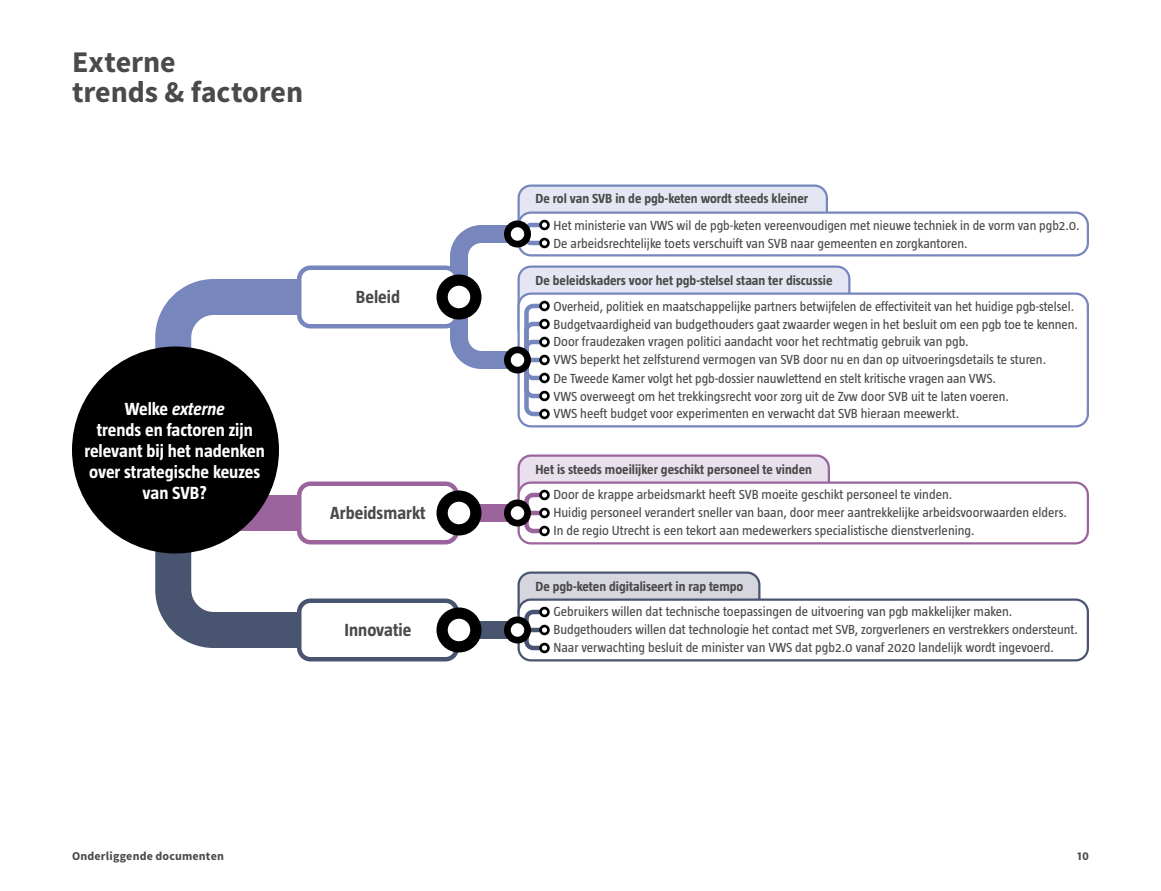
<style>
.page{position:relative;width:1161px;height:891px;background:#fff}
.page>*{position:absolute;margin:0;border:0;box-sizing:border-box;transform-origin:0 0}
.KopH1_20_20{font:700 30px/30px "Source Sans Pro";color:#4a4a49}
.t1{font:700 18px/21px "Taz";color:#fff;text-align:center}
.t2{font:700 18px "Taz";color:#4a4a49}
.t3{font:13.5px/18px "Taz";color:#4a4a49}
.t4{font:700 12px "Source Sans Pro";letter-spacing:.015em;color:#4a4a49}
.s1{font-style:italic}
.s2{font-weight:700}
</style>
<div class="page">
<div style="left:458px;top:621px;width:60px;height:18px;background:#495570"></div>
<svg style="left:155px;top:265px;width:286px;height:107px"></svg>
<svg style="left:155px;top:552px;width:317px;height:105px"></svg>
<div style="left:458px;top:504px;width:60px;height:18px;background:#9b649d"></div>
<svg style="left:226px;top:380px;width:228px;height:161px"></svg>
<div style="left:519px;top:186px;width:308px;height:47px;background:#e4e6f3;border-radius:12px"></div>
<div style="left:518px;top:184px;width:310px;height:50px;border:2px solid #7787bd;border-radius:12px"></div>
<div style="left:519px;top:573px;width:240px;height:51px;background:#d6d6de;border-radius:12px"></div>
<div style="left:518px;top:571px;width:242px;height:54px;border:2px solid #495570;border-radius:12px"></div>
<div style="left:519px;top:267px;width:330px;height:74px;background:#e4e6f3;border-radius:12px"></div>
<div style="left:518px;top:265px;width:332px;height:77px;border:2px solid #7787bd;border-radius:12px"></div>
<div style="left:519px;top:213px;width:569px;height:42px;background:#fff;border-radius:12px"></div>
<div style="left:518px;top:212px;width:571px;height:44px;border:2px solid #7787bd;border-radius:12px"></div>
<div style="left:519px;top:600px;width:569px;height:60px;background:#fff;border-radius:12px"></div>
<div style="left:518px;top:598px;width:571px;height:64px;border:2px solid #495570;border-radius:12px"></div>
<div style="left:519px;top:294px;width:569px;height:132px;background:#fff;border-radius:12px"></div>
<div style="left:518px;top:292px;width:571px;height:136px;border:2px solid #7787bd;border-radius:12px"></div>
<div style="left:299px;top:268px;width:158px;height:58px;background:#fff;border-radius:11px"></div>
<div style="left:297px;top:266px;width:162px;height:63px;border:4px solid #7787bd;border-radius:11px"></div>
<div style="left:299px;top:484px;width:158px;height:58px;background:#fff;border-radius:11px"></div>
<div style="left:297px;top:482px;width:162px;height:63px;border:4px solid #9b649d;border-radius:11px"></div>
<div style="left:299px;top:601px;width:158px;height:58px;background:#fff;border-radius:11px"></div>
<div style="left:297px;top:599px;width:162px;height:63px;border:4px solid #495570;border-radius:11px"></div>
<div style="left:519px;top:456px;width:310px;height:51px;background:#e9e0ed;border-radius:12px"></div>
<div style="left:518px;top:454px;width:312px;height:54px;border:2px solid #9b649d;border-radius:12px"></div>
<div style="left:519px;top:483px;width:569px;height:60px;background:#fff;border-radius:12px"></div>
<div style="left:518px;top:482px;width:571px;height:62px;border:2px solid #9b649d;border-radius:12px"></div>
<svg style="left:522px;top:607px;width:23px;height:45px"></svg>
<hr style="left:526px;top:628px;width:14px;height:4px;background:#495570">
<svg style="left:522px;top:490px;width:23px;height:45px"></svg>
<hr style="left:526px;top:511px;width:14px;height:4px;background:#9b649d">
<svg style="left:441px;top:216px;width:104px;height:202px"></svg>
<svg style="left:442px;top:496px;width:34px;height:34px"></svg>
<div style="left:436px;top:490px;width:46px;height:46px;border:11px solid #000;border-radius:50%"></div>
<svg style="left:442px;top:280px;width:34px;height:34px"></svg>
<div style="left:436px;top:274px;width:46px;height:46px;border:11px solid #000;border-radius:50%"></div>
<svg style="left:442px;top:613px;width:34px;height:34px"></svg>
<div style="left:436px;top:608px;width:46px;height:44px;border:11px solid #000;border-radius:50%"></div>
<div style="left:507px;top:620px;width:21px;height:20px;background:#fff;border-radius:50%"></div>
<div style="left:504px;top:616px;width:27px;height:27px;border:7px solid #000;border-radius:50%"></div>
<div style="left:507px;top:224px;width:21px;height:20px;background:#fff;border-radius:50%"></div>
<div style="left:504px;top:220px;width:27px;height:27px;border:7px solid #000;border-radius:50%"></div>
<div style="left:541px;top:320px;width:7px;height:8px;background:#fff;border-radius:50%"></div>
<div style="left:539px;top:319px;width:11px;height:10px;border:3px solid #000;border-radius:50%"></div>
<div style="left:541px;top:338px;width:7px;height:8px;background:#fff;border-radius:50%"></div>
<div style="left:539px;top:337px;width:11px;height:10px;border:3px solid #000;border-radius:50%"></div>
<div style="left:541px;top:356px;width:7px;height:8px;background:#fff;border-radius:50%"></div>
<div style="left:539px;top:355px;width:11px;height:10px;border:3px solid #000;border-radius:50%"></div>
<div style="left:541px;top:374px;width:7px;height:8px;background:#fff;border-radius:50%"></div>
<div style="left:539px;top:373px;width:11px;height:10px;border:3px solid #000;border-radius:50%"></div>
<div style="left:541px;top:608px;width:7px;height:8px;background:#fff;border-radius:50%"></div>
<div style="left:539px;top:607px;width:11px;height:10px;border:3px solid #000;border-radius:50%"></div>
<div style="left:541px;top:626px;width:7px;height:8px;background:#fff;border-radius:50%"></div>
<div style="left:539px;top:625px;width:11px;height:10px;border:3px solid #000;border-radius:50%"></div>
<div style="left:541px;top:644px;width:7px;height:8px;background:#fff;border-radius:50%"></div>
<div style="left:539px;top:643px;width:11px;height:10px;border:3px solid #000;border-radius:50%"></div>
<div style="left:541px;top:221px;width:7px;height:8px;background:#fff;border-radius:50%"></div>
<div style="left:539px;top:220px;width:11px;height:10px;border:3px solid #000;border-radius:50%"></div>
<div style="left:541px;top:302px;width:7px;height:8px;background:#fff;border-radius:50%"></div>
<div style="left:539px;top:301px;width:11px;height:10px;border:3px solid #000;border-radius:50%"></div>
<div style="left:541px;top:239px;width:7px;height:8px;background:#fff;border-radius:50%"></div>
<div style="left:539px;top:238px;width:11px;height:10px;border:3px solid #000;border-radius:50%"></div>
<div style="left:541px;top:392px;width:7px;height:8px;background:#fff;border-radius:50%"></div>
<div style="left:539px;top:391px;width:11px;height:10px;border:3px solid #000;border-radius:50%"></div>
<div style="left:507px;top:350px;width:21px;height:20px;background:#fff;border-radius:50%"></div>
<div style="left:504px;top:346px;width:27px;height:27px;border:7px solid #000;border-radius:50%"></div>
<div style="left:507px;top:503px;width:21px;height:20px;background:#fff;border-radius:50%"></div>
<div style="left:504px;top:499px;width:27px;height:27px;border:7px solid #000;border-radius:50%"></div>
<div style="left:541px;top:491px;width:7px;height:8px;background:#fff;border-radius:50%"></div>
<div style="left:539px;top:490px;width:11px;height:10px;border:3px solid #000;border-radius:50%"></div>
<div style="left:541px;top:509px;width:7px;height:8px;background:#fff;border-radius:50%"></div>
<div style="left:539px;top:508px;width:11px;height:10px;border:3px solid #000;border-radius:50%"></div>
<div style="left:541px;top:527px;width:7px;height:8px;background:#fff;border-radius:50%"></div>
<div style="left:539px;top:526px;width:11px;height:10px;border:3px solid #000;border-radius:50%"></div>
<div style="left:541px;top:410px;width:7px;height:8px;background:#fff;border-radius:50%"></div>
<div style="left:539px;top:409px;width:11px;height:10px;border:3px solid #000;border-radius:50%"></div>
<div style="left:72px;top:346px;width:207px;height:208px;background:#000;border-radius:50%"></div>
<p class="KopH1_20_20" style="left:72px;top:48px;width:233px">Externe<br>trends &amp; factoren</p>
<p class="t1" style="left:84px;top:398px;width:182px">Welke <span class="s1">externe<br></span>trends en factoren zijn relevant bij het nadenken over strategische keuzes van SVB?</p>
<p class="t2" style="left:356px;top:286px;width:46px">Beleid</p>
<p class="t2" style="left:330px;top:502px;width:97px">Arbeidsmarkt</p>
<p class="t2" style="left:345px;top:619px;width:68px">Innovatie</p>
<p class="t3" style="left:554px;top:185px;width:528px;line-height:26.4px;text-indent:-18px"><span class="s2">De rol van SVB in de pgb-keten wordt steeds kleiner<br></span>Het ministerie van VWS wil de pgb-keten vereenvoudigen met nieuwe techniek in de vorm van pgb2.0.</p>
<p class="t3" style="left:554px;top:234px;width:416px">De arbeidsrechtelijke toets verschuift van SVB naar gemeenten en zorgkantoren.</p>
<p class="t3" style="left:554px;top:267px;width:522px;line-height:26px;text-indent:-18px"><span class="s2">De beleidskaders voor het pgb-stelsel staan ter discussie<br></span>Overheid, politiek en maatschappelijke partners betwijfelen de effectiviteit van het huidige pgb-stelsel.</p>
<p class="t3" style="left:554px;top:315px;width:526px">Budgetvaardigheid van budgethouders gaat zwaarder wegen in het besluit om een pgb toe te kennen.<br>Door fraudezaken vragen politici aandacht voor het rechtmatig gebruik van pgb.<br>VWS beperkt het zelfsturend vermogen van SVB door nu en dan op uitvoeringsdetails te sturen.<br>De Tweede Kamer volgt het pgb-dossier nauwlettend en stelt kritische vragen aan VWS.<br>VWS overweegt om het trekkingsrecht voor zorg uit de Zvw door SVB uit te laten voeren.<br>VWS heeft budget voor experimenten en verwacht dat SVB hieraan meewerkt.</p>
<p class="t3" style="left:554px;top:456px;width:400px;line-height:26px;text-indent:-18px"><span class="s2">Het is steeds moeilijker geschikt personeel te vinden<br></span>Door de krappe arbeidsmarkt heeft SVB moeite geschikt personeel te vinden.</p>
<p class="t3" style="left:554px;top:504px;width:515px">Huidig personeel verandert sneller van baan, door meer aantrekkelijke arbeidsvoorwaarden elders.<br>In de regio Utrecht is een tekort aan medewerkers specialistische dienstverlening.</p>
<p class="t3" style="left:554px;top:573px;width:460px;line-height:26px;text-indent:-18px"><span class="s2">De pgb-keten digitaliseert in rap tempo<br></span>Gebruikers willen dat technische toepassingen de uitvoering van pgb makkelijker maken.</p>
<p class="t3" style="left:554px;top:621px;width:526px">Budgethouders willen dat technologie het contact met SVB, zorgverleners en verstrekkers ondersteunt.<br>Naar verwachting besluit de minister van VWS dat pgb2.0 vanaf 2020 landelijk wordt ingevoerd.</p>
<p class="t4" style="left:72px;top:848px;width:153px">Onderliggende documenten</p>
<p class="t4" style="left:1077px;top:848px;width:13px">10</p>
</div>
